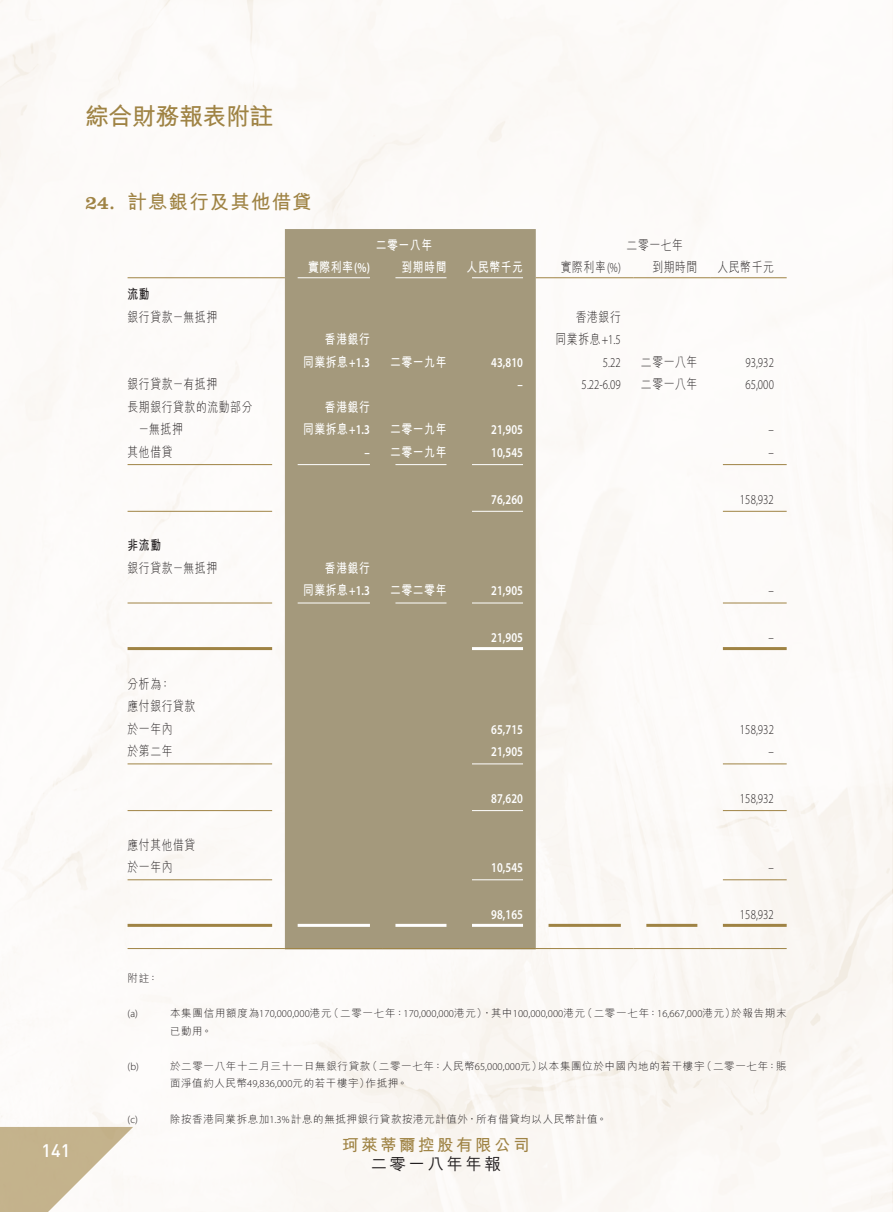
<style>
.page{position:relative;width:893px;height:1212px;background:#fff}
.page>*{position:absolute;margin:0;border:0;box-sizing:border-box;transform-origin:0 0}
.t1{font:700 24px "M Hei HK";letter-spacing:-.02em;color:#9f8344}
.t2{font:700 19.5px "M Hei HK";letter-spacing:.055em;color:#9f8344}
.t3{font:19.5px "Clarendon LT Std";color:#9f8344}
.t4{font:500 18px "DIN Pro";color:#fff}
.t5{font:700 16.5px "M Hei HK";letter-spacing:.15em;color:#9f8344}
.t6{font:500 16.5px "M Hei HK";letter-spacing:.15em;color:#231f20}
.t7{font:300 13.5px/22.5px "M Hei HK";letter-spacing:.055em;color:#231f20;text-align:right;scale:.8 1}
.t8{font:700 13.5px "M Hei HK";letter-spacing:.055em;color:#fff;scale:.8 1}
.t9{font:600 13.5px "Myriad Pro";letter-spacing:.005em;color:#fff;scale:.8 1}
.t10{font:300 13.5px "Myriad Pro";letter-spacing:.005em;color:#231f20;scale:.8 1}
.t11{font:700 13.5px "M Hei HK";color:#231f20;scale:.8 1}
.t12{font:300 10.5px "M Hei HK";letter-spacing:.065em;color:#231f20}
.t13{font:300 10.5px "Myriad Pro";letter-spacing:.005em;color:#231f20}
.s1{font-family:"Myriad Pro";font-weight:600}
.s2{font-family:"Myriad Pro"}
.s3{font-family:"M Hei HK"}
</style>
<div class="page">
<svg style="left:0;top:1127px;width:133px;height:85px"></svg>
<div style="left:285px;top:229px;width:251px;height:719px;background:#a4997c"></div>
<hr style="left:128px;top:277px;width:157px;height:1px;background:#9f8344">
<hr style="left:298px;top:277px;width:72px;height:1px;background:#fff">
<hr style="left:395px;top:277px;width:51px;height:1px;background:#fff">
<hr style="left:472px;top:277px;width:51px;height:1px;background:#fff">
<hr style="left:536px;top:277px;width:98px;height:1px;background:#9f8344">
<hr style="left:634px;top:277px;width:76px;height:1px;background:#9f8344">
<hr style="left:710px;top:277px;width:77px;height:1px;background:#9f8344">
<hr style="left:128px;top:464px;width:144px;height:1px;background:#9f8344">
<hr style="left:298px;top:464px;width:72px;height:1px;background:#fff">
<hr style="left:395px;top:464px;width:51px;height:1px;background:#fff">
<hr style="left:472px;top:464px;width:51px;height:1px;background:#fff">
<hr style="left:723px;top:464px;width:64px;height:1px;background:#9f8344">
<hr style="left:128px;top:511px;width:144px;height:1px;background:#9f8344">
<hr style="left:472px;top:511px;width:51px;height:1px;background:#fff">
<hr style="left:723px;top:511px;width:64px;height:1px;background:#9f8344">
<hr style="left:128px;top:603px;width:144px;height:1px;background:#9f8344">
<hr style="left:298px;top:603px;width:72px;height:1px;background:#fff">
<hr style="left:395px;top:603px;width:51px;height:1px;background:#fff">
<hr style="left:472px;top:603px;width:51px;height:1px;background:#fff">
<hr style="left:723px;top:603px;width:64px;height:1px;background:#9f8344">
<hr style="left:128px;top:647px;width:144px;height:3px;background:#9f8344">
<hr style="left:472px;top:647px;width:51px;height:3px;background:#fff">
<hr style="left:723px;top:647px;width:64px;height:3px;background:#9f8344">
<hr style="left:128px;top:763px;width:144px;height:1px;background:#9f8344">
<hr style="left:472px;top:763px;width:51px;height:1px;background:#fff">
<hr style="left:723px;top:763px;width:64px;height:1px;background:#9f8344">
<hr style="left:128px;top:810px;width:144px;height:1px;background:#9f8344">
<hr style="left:472px;top:810px;width:51px;height:1px;background:#fff">
<hr style="left:723px;top:810px;width:64px;height:1px;background:#9f8344">
<hr style="left:128px;top:879px;width:144px;height:1px;background:#9f8344">
<hr style="left:472px;top:879px;width:51px;height:1px;background:#fff">
<hr style="left:723px;top:879px;width:64px;height:1px;background:#9f8344">
<hr style="left:128px;top:924px;width:144px;height:3px;background:#9f8344">
<hr style="left:298px;top:924px;width:72px;height:3px;background:#fff">
<hr style="left:395px;top:924px;width:51px;height:3px;background:#fff">
<hr style="left:472px;top:924px;width:51px;height:3px;background:#fff">
<hr style="left:549px;top:924px;width:72px;height:3px;background:#9f8344">
<hr style="left:646px;top:924px;width:51px;height:3px;background:#9f8344">
<hr style="left:723px;top:924px;width:64px;height:3px;background:#9f8344">
<hr style="left:128px;top:948px;width:157px;height:1px;background:#9f8344">
<hr style="left:285px;top:948px;width:98px;height:1px;background:#9f8344">
<hr style="left:383px;top:948px;width:76px;height:1px;background:#9f8344">
<hr style="left:459px;top:948px;width:77px;height:1px;background:#9f8344">
<hr style="left:536px;top:948px;width:98px;height:1px;background:#9f8344">
<hr style="left:634px;top:948px;width:76px;height:1px;background:#9f8344">
<hr style="left:710px;top:948px;width:77px;height:1px;background:#9f8344">
<h1 class="t1" style="left:85px;top:99px;width:190px">綜合財務報表附註</h1>
<h2 class="t3" style="left:85px;top:191px;width:31px">24.</h2>
<h2 class="t2" style="left:128px;top:187px;width:186px">計息銀行及其他借貸</h2>
<p class="t8" style="left:376px;top:235px;width:72px">二零一八年</p>
<p class="t11" style="left:128px;top:285px;width:29px">流動</p>
<p class="t7" style="left:128px;top:305px;width:114px">銀行貸款－無抵押</p>
<p class="t7" style="left:128px;top:373px;width:114px">銀行貸款－有抵押</p>
<p class="t7" style="left:128px;top:395px;width:158px">長期銀行貸款的流動部分</p>
<p class="t7" style="left:138px;top:418px;width:57px">－無抵押</p>
<p class="t7" style="left:128px;top:440px;width:58px">其他借貸</p>
<p class="t8" style="left:308px;top:258px;width:79px">實際利率 <span class="s1">%( )</span></p>
<p class="t8" style="left:401px;top:258px;width:58px">到期時間</p>
<p class="t8" style="left:325px;top:330px;width:58px">香港銀行</p>
<p class="t8" style="left:303px;top:352px;width:85px">同業拆息<span class="s1">+1.3</span></p>
<p class="t8" style="left:325px;top:397px;width:58px">香港銀行</p>
<p class="t8" style="left:303px;top:420px;width:85px">同業拆息<span class="s1">+1.3</span></p>
<p class="t9" style="left:365px;top:444px;width:8px">–</p>
<p class="t8" style="left:390px;top:352px;width:72px">二零一九年</p>
<p class="t8" style="left:390px;top:420px;width:72px">二零一九年</p>
<p class="t8" style="left:390px;top:442px;width:72px">二零一九年</p>
<p class="t11" style="left:128px;top:535px;width:44px">非流動</p>
<p class="t7" style="left:128px;top:556px;width:114px">銀行貸款－無抵押</p>
<p class="t8" style="left:325px;top:558px;width:58px">香港銀行</p>
<p class="t8" style="left:303px;top:580px;width:85px">同業拆息<span class="s1">+1.3</span></p>
<p class="t8" style="left:390px;top:580px;width:72px">二零二零年</p>
<p class="t7" style="left:128px;top:672px;width:86px;text-align:left">分析為：<br>應付銀行貸款</p>
<p class="t7" style="left:128px;top:717px;width:58px">於一年內</p>
<p class="t7" style="left:128px;top:740px;width:58px">於第二年</p>
<p class="t7" style="left:128px;top:833px;width:86px">應付其他借貸</p>
<p class="t7" style="left:128px;top:856px;width:58px">於一年內</p>
<p class="t8" style="left:467px;top:258px;width:72px">人民幣千元</p>
<p class="t9" style="left:491px;top:354px;width:41px">43,810</p>
<p class="t9" style="left:518px;top:376px;width:8px">–</p>
<p class="t9" style="left:491px;top:421px;width:41px">21,905</p>
<p class="t9" style="left:491px;top:444px;width:41px">10,545</p>
<p class="t9" style="left:491px;top:490px;width:41px">76,260</p>
<p class="t9" style="left:491px;top:582px;width:41px">21,905</p>
<p class="t9" style="left:491px;top:629px;width:41px">21,905</p>
<p class="t9" style="left:491px;top:720px;width:41px">65,715</p>
<p class="t9" style="left:491px;top:743px;width:41px">21,905</p>
<p class="t9" style="left:491px;top:790px;width:41px">87,620</p>
<p class="t9" style="left:491px;top:859px;width:41px">10,545</p>
<p class="t9" style="left:491px;top:905px;width:41px">98,165</p>
<p class="t7" style="left:627px;top:233px;width:72px">二零一七年</p>
<p class="t7" style="left:561px;top:256px;width:77px">實際利率 <span class="s2">)%(</span></p>
<p class="t7" style="left:652px;top:256px;width:58px">到期時間</p>
<p class="t7" style="left:717px;top:256px;width:72px">人民幣千元</p>
<p class="t7" style="left:556px;top:305px;width:83px">香港銀行<br>同業拆息<span class="s2">+1.5</span></p>
<p class="t10" style="left:603px;top:354px;width:24px">5.22</p>
<p class="t7" style="left:641px;top:350px;width:72px">二零一八年</p>
<p class="t10" style="left:745px;top:354px;width:37px">93,932</p>
<p class="t10" style="left:582px;top:377px;width:51px">5.22-6.09</p>
<p class="t7" style="left:641px;top:373px;width:72px">二零一八年</p>
<p class="t10" style="left:745px;top:377px;width:37px">65,000</p>
<p class="t10" style="left:768px;top:422px;width:8px">–</p>
<p class="t10" style="left:768px;top:444px;width:8px">–</p>
<p class="t10" style="left:740px;top:491px;width:44px">158,932</p>
<p class="t10" style="left:768px;top:583px;width:8px">–</p>
<p class="t10" style="left:768px;top:629px;width:8px">–</p>
<p class="t10" style="left:740px;top:721px;width:44px">158,932</p>
<p class="t10" style="left:768px;top:743px;width:8px">–</p>
<p class="t10" style="left:740px;top:790px;width:44px">158,932</p>
<p class="t10" style="left:768px;top:859px;width:8px">–</p>
<p class="t10" style="left:740px;top:906px;width:44px">158,932</p>
<h3 class="t4" style="left:42px;top:1138px;width:30px">141</h3>
<p class="t12" style="left:128px;top:973px;width:32px">附註：</p>
<p class="t13" style="left:128px;top:1007px;width:12px">a( )</p>
<p class="t13" style="left:128px;top:1060px;width:13px">b( )</p>
<p class="t13" style="left:128px;top:1113px;width:12px">c( )</p>
<p class="t13" style="left:328px;top:1007px;width:258px"><span class="s3">（二零一七年：</span>170,000,000<span class="s3">港元，）其中</span>100,000,000<span class="s3">港元</span></p>
<p class="t12" style="left:582px;top:1008px;width:155px">（二零一七年：<span class="s2">16,667,000</span>港元）</p>
<p class="t13" style="left:170px;top:1007px;width:163px"><span class="s3">本集團信用額度為</span>170,000,000<span class="s3">港元</span></p>
<p class="t12" style="left:731px;top:1008px;width:57px">於報告期末</p>
<p class="t12" style="left:170px;top:1025px;width:43px">已動用。</p>
<p class="t12" style="left:170px;top:1061px;width:202px">於二零一八年十二月三十一日無銀行貸款</p>
<p class="t12" style="left:367px;top:1061px;width:176px">（二零一七年：人民幣<span class="s2">65,000,000</span>元）</p>
<p class="t12" style="left:701px;top:1061px;width:87px">（二零一七年：賬</p>
<p class="t12" style="left:538px;top:1061px;width:168px">以本集團位於中國內地的若干樓宇</p>
<p class="t12" style="left:170px;top:1078px;width:201px">面淨值約人民幣<span class="s2">49,836,000</span>元的若干樓宇）</p>
<p class="t12" style="left:170px;top:1113px;width:438px">除按香港同業拆息加<span class="s2">1.3%</span>計息的無抵押銀行貸款按港元計值外，所有借貸均以人民幣計值。</p>
<p class="t12" style="left:366px;top:1078px;width:43px">作抵押。</p>
<h3 class="t5" style="left:342px;top:1132px;width:189px">珂萊蒂爾控股有限公司</h3>
<h3 class="t6" style="left:371px;top:1152px;width:132px">二零一八年年報</h3>
</div>
